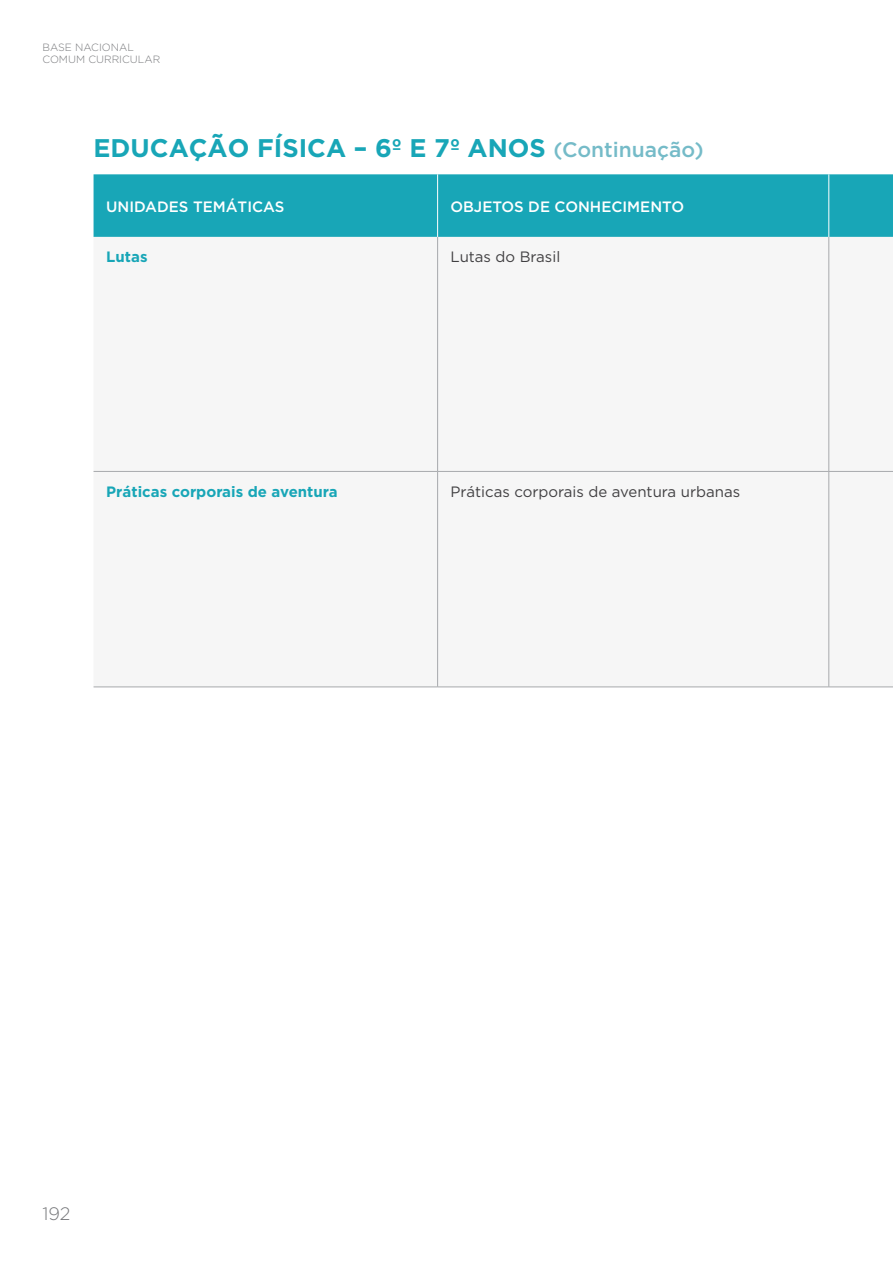
<style>
.page{position:relative;width:893px;height:1263px;background:#fff}
.page>*{position:absolute;margin:0;border:0;box-sizing:border-box;transform-origin:0 0}
.t1{font:700 25.5px "Gotham";color:#18a6b7}
.t2{font:300 18px "Gotham";color:#77787b}
.t3{font:15px "Gotham";color:#414042}
.t4{font:500 15px "Gotham";color:#fff}
.t5{font:700 15px "Gotham";color:#18a6b7}
.t6{font:300 10.5px/12px "Gotham";color:#77787b}
.s1{font-weight:500;font-size:21px;color:#75bbc8}
</style>
<div class="page">
<div style="left:94px;top:174px;width:799px;height:63px;background:#18a6b7"></div>
<div style="left:94px;top:237px;width:799px;height:450px;background:#f6f6f6"></div>
<hr style="left:437px;top:237px;width:1px;height:234px;background:#a7a9ac">
<hr style="left:829px;top:237px;width:1px;height:234px;background:#a7a9ac">
<hr style="left:94px;top:471px;width:344px;height:1px;background:#a7a9ac">
<hr style="left:438px;top:471px;width:391px;height:1px;background:#a7a9ac">
<hr style="left:437px;top:472px;width:1px;height:215px;background:#a7a9ac">
<hr style="left:829px;top:471px;width:64px;height:1px;background:#a7a9ac">
<hr style="left:829px;top:472px;width:1px;height:215px;background:#a7a9ac">
<hr style="left:94px;top:687px;width:344px;height:1px;background:#a7a9ac">
<hr style="left:438px;top:687px;width:391px;height:1px;background:#a7a9ac">
<hr style="left:829px;top:687px;width:64px;height:1px;background:#a7a9ac">
<hr style="left:437px;top:174px;width:1px;height:63px;background:#fff">
<hr style="left:829px;top:174px;width:1px;height:63px;background:#fff">
<p class="t6" style="left:43px;top:41px;width:119px">BASE NACIONAL<br>COMUM CURRICULAR</p>
<h1 class="t1" style="left:94px;top:133px;width:612px">EDUCAÇÃO FÍSICA – 6º E 7º ANOS <span class="s1">(Continuação)</span></h1>
<p class="t4" style="left:106px;top:198px;width:180px">UNIDADES TEMÁTICAS</p>
<p class="t4" style="left:450px;top:198px;width:235px">OBJETOS DE CONHECIMENTO</p>
<p class="t5" style="left:106px;top:248px;width:43px">Lutas</p>
<p class="t3" style="left:450px;top:248px;width:111px">Lutas do Brasil</p>
<p class="t5" style="left:106px;top:483px;width:233px">Práticas corporais de aventura</p>
<p class="t3" style="left:450px;top:483px;width:291px">Práticas corporais de aventura urbanas</p>
<p class="t2" style="left:43px;top:1203px;width:30px">192</p>
</div>
